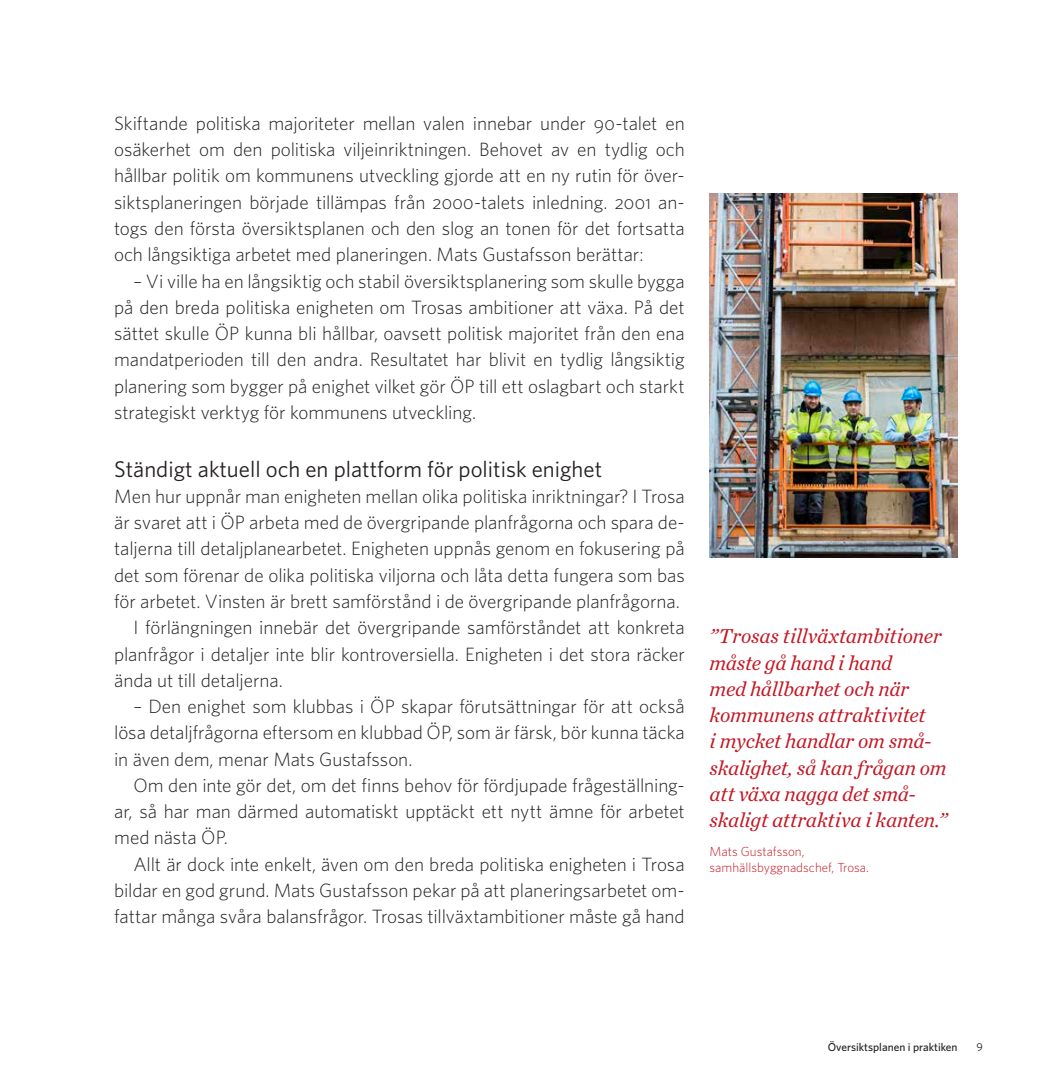
<style>
.page{position:relative;width:1042px;height:1092px;background:#fff}
.page>*{position:absolute;margin:0;border:0;box-sizing:border-box;transform-origin:0 0}
.t1{font:22.75px "Whitney";color:#231f20}
.t2{font:italic 21px/26.2px "Chronicle Text G1";letter-spacing:-.01em;color:#c41623}
.t3{font:300 19.25px/26.2px "Whitney";color:#231f20;text-align:justify}
.t4{font:300 13.12px/15.8px "Whitney";color:#c41623}
.t5{font:500 11.38px "Whitney";color:#231f20}
.t6{font:11.38px "Whitney";color:#231f20}
</style>
<div class="page">
<img style="left:710px;top:193px;width:247px;height:364px">
<p class="t3" style="left:114px;top:109px;width:572px">Skiftande politiska majoriteter mellan valen innebar under 90-talet en osäkerhet om den politiska viljeinriktningen. Behovet av en tydlig och hållbar politik om kommunens utveckling gjorde att en ny rutin för över&shy;siktsplaneringen började tillämpas från 2000-talets inledning. 2001 an&shy;togs den första översiktsplanen och den slog an tonen för det fortsatta och långsiktiga arbetet med planeringen. Mats Gustafsson berättar:</p>
<p class="t3" style="left:114px;top:267px;width:572px;text-indent:19px">– Vi ville ha en långsiktig och stabil översiktsplanering som skulle bygga på den breda politiska enigheten om Trosas ambitioner att växa. På det sättet skulle ÖP kunna bli hållbar, oavsett politisk majoritet från den ena mandatperioden till den andra. Resultatet har blivit en tydlig långsiktig planering som bygger på enighet vilket gör ÖP till ett oslagbart och starkt strategiskt verktyg för kommunens utveckling.</p>
<p class="t1" style="left:114px;top:453px;width:489px">Ständigt aktuell och en plattform för politisk enighet</p>
<p class="t3" style="left:114px;top:482px;width:572px">Men hur uppnår man enigheten mellan olika politiska inriktningar? I Trosa</p>
<p class="t3" style="left:114px;top:508px;width:572px">är svaret att i ÖP arbeta med de övergripande planfrågorna och spara de-</p>
<p class="t3" style="left:114px;top:535px;width:572px">taljerna till detaljplanearbetet. Enigheten uppnås genom en fokusering på</p>
<p class="t3" style="left:114px;top:561px;width:572px">det som förenar de olika politiska viljorna och låta detta fungera som bas</p>
<p class="t3" style="left:114px;top:587px;width:567px">för arbetet. Vinsten är brett samförstånd i de övergripande planfrågorna.</p>
<p class="t3" style="left:133px;top:613px;width:553px">I förlängningen innebär det övergripande samförståndet att konkreta</p>
<p class="t3" style="left:114px;top:640px;width:572px">planfrågor i detaljer inte blir kontroversiella. Enigheten i det stora räcker</p>
<p class="t3" style="left:114px;top:666px;width:170px">ända ut till detaljerna.</p>
<p class="t3" style="left:114px;top:692px;width:572px;text-indent:19px">– Den enighet som klubbas i ÖP skapar förutsättningar för att också lösa detaljfrågorna eftersom en klubbad ÖP, som är färsk, bör kunna täcka in även dem, menar Mats Gustafsson.</p>
<p class="t3" style="left:114px;top:771px;width:572px;text-indent:19px">Om den inte gör det, om det finns behov för fördjupade frågeställning&shy;ar, så har man därmed automatiskt upptäckt ett nytt ämne för arbetet med nästa ÖP.</p>
<p class="t3" style="left:114px;top:850px;width:572px;text-indent:19px">Allt är dock inte enkelt, även om den breda politiska enigheten i Trosa bildar en god grund. Mats Gustafsson pekar på att planeringsarbetet om&shy;fattar många svåra balansfrågor. Trosas tillväxtambitioner måste gå hand</p>
<p class="t2" style="left:709px;top:622px;width:240px">”Trosas tillväxtambitioner måste gå hand i hand<br>med hållbarhet och när kommunens attraktivitet<br>i mycket handlar om små&shy;skalighet, så kan frågan om att växa nagga det små&shy;skaligt attraktiva i kanten.”</p>
<p class="t4" style="left:709px;top:843px;width:161px">Mats Gustafsson, samhällsbyggnadschef, Trosa.</p>
<p class="t5" style="left:828px;top:1039px;width:131px">Översiktsplanen i praktiken</p>
<p class="t6" style="left:976px;top:1039px;width:8px">9</p>
</div>
